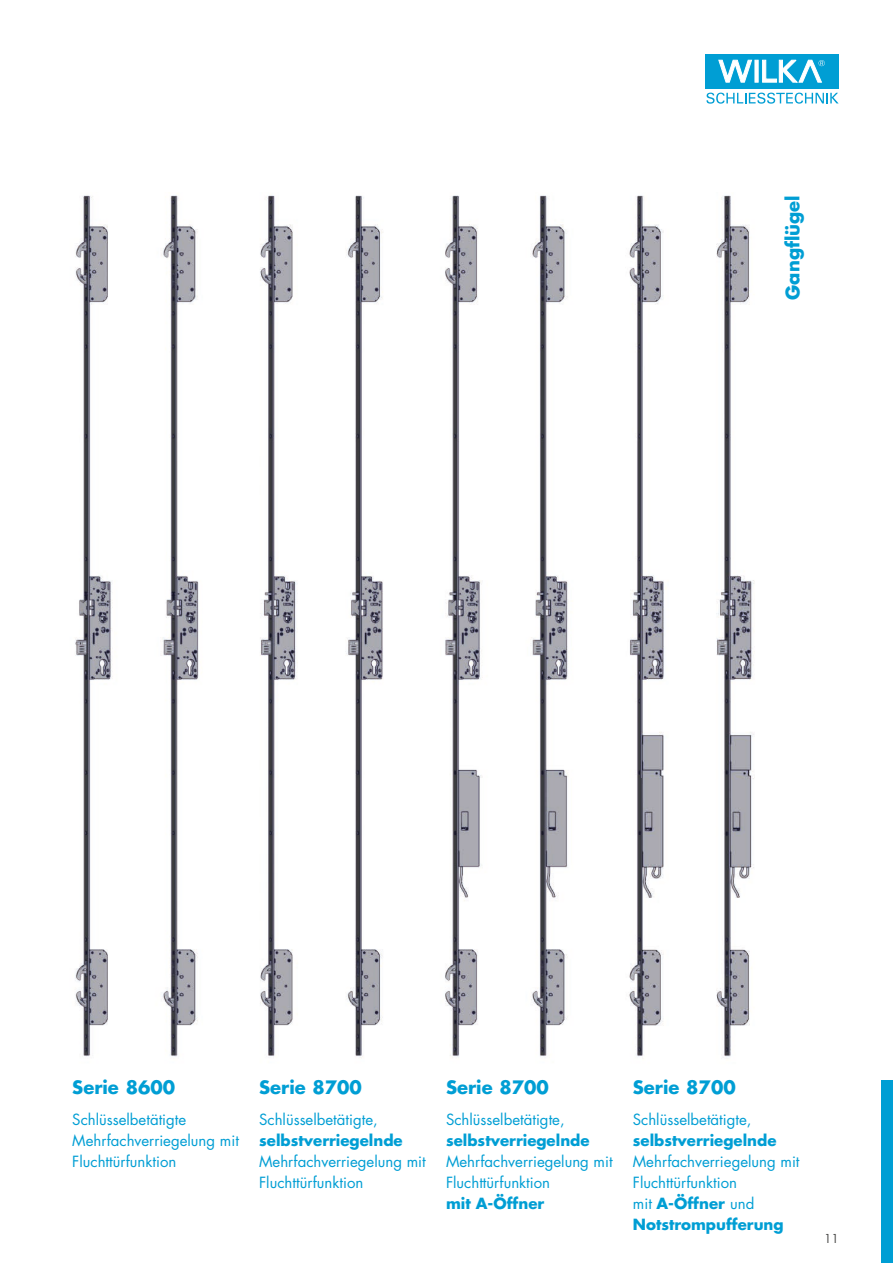
<style>
.page{position:relative;width:893px;height:1263px;background:#fff}
.page>*{position:absolute;margin:0;border:0;box-sizing:border-box;transform-origin:0 0}
.t1{font:700 18px "Futura LT Pro";color:#009ed4}
.t2{font:15px/21px "Futura LT Pro";color:#009ed4}
.t3{font:700 15px "Futura LT Pro";color:#009ed4}
.t4{font:12px "Futura LT Pro";color:#4b4b4a}
.s1{font-weight:700}
</style>
<div class="page">
<div style="left:705px;top:54px;width:134px;height:34px;background:#009ed4"></div>
<svg style="left:718px;top:60px;width:34px;height:22px"></svg>
<hr style="left:755px;top:60px;width:3px;height:22px;background:#fff">
<svg style="left:762px;top:60px;width:63px;height:23px"></svg>
<svg style="left:706px;top:93px;width:133px;height:11px"></svg>
<img style="left:75px;top:195px;width:680px;height:864px">
<div style="left:881px;top:1080px;width:12px;height:183px;background:#009ed4"></div>
<p class="t1" style="left:779px;top:300px;width:106px;rotate:-90deg">Gangflügel</p>
<p class="t1" style="left:72px;top:1073px;width:104px">Serie 8600</p>
<p class="t2" style="left:72px;top:1109px;width:168px">Schlüsselbetätigte<br>Mehrfachverriegelung mit<br>Fluchttürfunktion</p>
<p class="t1" style="left:259px;top:1073px;width:104px">Serie 8700</p>
<p class="t2" style="left:259px;top:1109px;width:120px">Schlüsselbetätigte,</p>
<p class="t3" style="left:259px;top:1129px;width:145px">selbstverriegelnde</p>
<p class="t2" style="left:259px;top:1151px;width:168px">Mehrfachverriegelung mit<br>Fluchttürfunktion</p>
<p class="t1" style="left:446px;top:1073px;width:104px">Serie 8700</p>
<p class="t2" style="left:446px;top:1109px;width:120px">Schlüsselbetätigte,</p>
<p class="t3" style="left:446px;top:1129px;width:145px">selbstverriegelnde</p>
<p class="t2" style="left:446px;top:1151px;width:168px">Mehrfachverriegelung mit<br>Fluchttürfunktion</p>
<p class="t3" style="left:446px;top:1192px;width:100px">mit A-Öffner</p>
<p class="t1" style="left:633px;top:1073px;width:104px">Serie 8700</p>
<p class="t2" style="left:633px;top:1109px;width:120px">Schlüsselbetätigte,</p>
<p class="t3" style="left:633px;top:1129px;width:145px">selbstverriegelnde</p>
<p class="t2" style="left:633px;top:1151px;width:168px">Mehrfachverriegelung mit<br>Fluchttürfunktion<br>mit <span class="s1">A-Öffner</span> und<br><span class="s1">Notstrompufferung</span></p>
<p class="t4" style="left:824px;top:1230px;width:16px">11</p>
</div>
